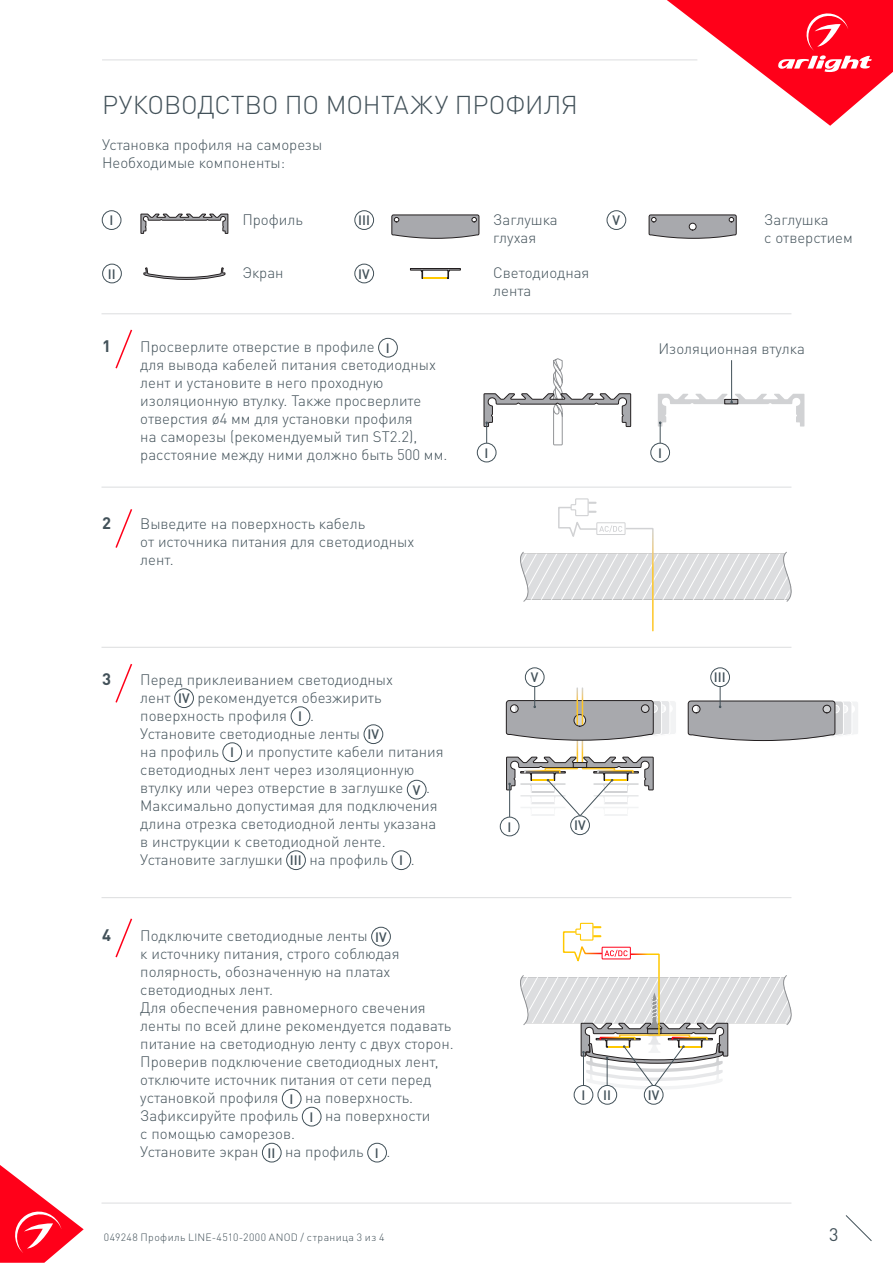
<style>
.page{position:relative;width:893px;height:1263px;background:#fff}
.page>*{position:absolute;margin:0;border:0;box-sizing:border-box;transform-origin:0 0}
.t1{font:300 25.5px "DIN Pro";letter-spacing:-.005em;color:#425159}
.t2{font:18px "DIN Pro";color:#425159}
.t3{font:700 16.5px "DIN Pro";color:#425159}
.t4{font:300 15px/18px "DIN Pro";color:#425159}
.t5{font:500 13.5px "DIN Pro";color:#425159}
.t6{font:300 10.5px "DIN Pro";letter-spacing:.04em;color:#425159}
</style>
<div class="page">
<svg style="left:0;top:1165px;width:84px;height:98px"></svg>
<svg style="left:845px;top:1215px;width:27px;height:26px"></svg>
<svg style="left:667px;top:0;width:226px;height:126px"></svg>
<hr style="left:102px;top:60px;width:595px;height:1px;background:#dcdddf">
<hr style="left:102px;top:313px;width:689px;height:1px;background:#dcdddf">
<hr style="left:102px;top:647px;width:689px;height:1px;background:#dcdddf">
<hr style="left:102px;top:897px;width:689px;height:1px;background:#dcdddf">
<hr style="left:102px;top:487px;width:689px;height:1px;background:#dcdddf">
<hr style="left:102px;top:1203px;width:689px;height:1px;background:#dcdddf">
<div style="left:174px;top:689px;width:20px;height:19px;border:1px solid #425159;border-radius:50%"></div>
<div style="left:291px;top:707px;width:19px;height:19px;border:1px solid #425159;border-radius:50%"></div>
<div style="left:364px;top:725px;width:19px;height:19px;border:1px solid #425159;border-radius:50%"></div>
<div style="left:223px;top:743px;width:19px;height:19px;border:1px solid #425159;border-radius:50%"></div>
<div style="left:407px;top:780px;width:19px;height:19px;border:1px solid #425159;border-radius:50%"></div>
<div style="left:286px;top:851px;width:20px;height:19px;border:1px solid #425159;border-radius:50%"></div>
<div style="left:392px;top:851px;width:19px;height:19px;border:1px solid #425159;border-radius:50%"></div>
<div style="left:378px;top:338px;width:20px;height:19px;border:1px solid #425159;border-radius:50%"></div>
<svg style="left:520px;top:498px;width:272px;height:134px"></svg>
<svg style="left:410px;top:268px;width:51px;height:11px"></svg>
<hr style="left:423px;top:277px;width:24px;height:2px;background:#ffc800">
<svg style="left:115px;top:329px;width:18px;height:40px"></svg>
<svg style="left:115px;top:664px;width:18px;height:39px"></svg>
<svg style="left:115px;top:509px;width:18px;height:39px"></svg>
<div style="left:570px;top:816px;width:20px;height:19px;border:1px solid #425159;border-radius:50%"></div>
<div style="left:102px;top:211px;width:19px;height:19px;border:1px solid #425159;border-radius:50%"></div>
<div style="left:102px;top:264px;width:20px;height:19px;border:1px solid #425159;border-radius:50%"></div>
<div style="left:355px;top:211px;width:19px;height:19px;border:1px solid #425159;border-radius:50%"></div>
<div style="left:607px;top:211px;width:19px;height:19px;border:1px solid #425159;border-radius:50%"></div>
<div style="left:355px;top:264px;width:19px;height:19px;border:1px solid #425159;border-radius:50%"></div>
<div style="left:500px;top:817px;width:19px;height:19px;border:1px solid #425159;border-radius:50%"></div>
<div style="left:371px;top:927px;width:20px;height:19px;border:1px solid #425159;border-radius:50%"></div>
<div style="left:282px;top:1089px;width:19px;height:19px;border:1px solid #425159;border-radius:50%"></div>
<div style="left:302px;top:1107px;width:19px;height:19px;border:1px solid #425159;border-radius:50%"></div>
<div style="left:262px;top:1143px;width:19px;height:19px;border:1px solid #425159;border-radius:50%"></div>
<div style="left:367px;top:1143px;width:20px;height:19px;border:1px solid #425159;border-radius:50%"></div>
<svg style="left:115px;top:918px;width:18px;height:40px"></svg>
<hr style="left:731px;top:360px;width:1px;height:41px;background:#425159">
<hr style="left:509px;top:785px;width:1px;height:32px;background:#425159">
<svg style="left:141px;top:214px;width:87px;height:20px"></svg>
<svg style="left:143px;top:267px;width:82px;height:13px"></svg>
<svg style="left:391px;top:215px;width:88px;height:24px;background:#a2a2a6"></svg>
<svg style="left:649px;top:215px;width:88px;height:24px;background:#a2a2a5"></svg>
<div style="left:477px;top:443px;width:19px;height:19px;border:1px solid #425159;border-radius:50%"></div>
<div style="left:651px;top:443px;width:19px;height:19px;border:1px solid #425159;border-radius:50%"></div>
<svg style="left:484px;top:358px;width:147px;height:88px"></svg>
<svg style="left:658px;top:394px;width:146px;height:49px"></svg>
<div style="left:525px;top:668px;width:19px;height:19px;border:1px solid #425159;border-radius:50%"></div>
<svg style="left:506px;top:687px;width:170px;height:129px"></svg>
<div style="left:711px;top:668px;width:19px;height:19px;border:1px solid #425159;border-radius:50%"></div>
<svg style="left:688px;top:687px;width:170px;height:54px"></svg>
<hr style="left:576px;top:688px;width:2px;height:36px;background:#fff">
<hr style="left:582px;top:688px;width:1px;height:36px;background:#fff">
<div style="left:573px;top:762px;width:14px;height:5px;background:#a8a9ad"></div>
<div style="left:573px;top:762px;width:14px;height:6px;border:1px solid #231f20"></div>
<div style="left:644px;top:1085px;width:19px;height:19px;border:1px solid #425159;border-radius:50%"></div>
<div style="left:598px;top:1085px;width:19px;height:19px;border:1px solid #425159;border-radius:50%"></div>
<div style="left:574px;top:1085px;width:19px;height:19px;border:1px solid #425159;border-radius:50%"></div>
<svg style="left:520px;top:922px;width:272px;height:168px"></svg>
<p class="t1" style="left:102px;top:87px;width:477px">РУКОВОДСТВО ПО МОНТАЖУ ПРОФИЛЯ</p>
<p class="t4" style="left:102px;top:134px;width:222px">Установка профиля на саморезы<br>Необходимые компоненты:</p>
<p class="t5" style="left:109px;top:211px;width:5px">I</p>
<p class="t5" style="left:108px;top:265px;width:9px">II</p>
<p class="t4" style="left:493px;top:210px;width:66px">Заглушка</p>
<p class="t4" style="left:493px;top:228px;width:45px">глухая</p>
<p class="t4" style="left:242px;top:210px;width:62px">Профиль</p>
<p class="t4" style="left:242px;top:263px;width:43px">Экран</p>
<p class="t4" style="left:493px;top:263px;width:98px">Cветодиодная лента</p>
<p class="t5" style="left:358px;top:211px;width:13px">III</p>
<p class="t5" style="left:612px;top:211px;width:9px">V</p>
<p class="t5" style="left:358px;top:265px;width:13px">IV</p>
<p class="t4" style="left:764px;top:209px;width:66px">Заглушка</p>
<p class="t4" style="left:764px;top:227px;width:90px">с отверстием</p>
<p class="t3" style="left:102px;top:335px;width:10px">1</p>
<p class="t4" style="left:140px;top:337px;width:236px">Просверлите отверстие в профиле</p>
<p class="t5" style="left:386px;top:339px;width:5px">I</p>
<p class="t4" style="left:140px;top:355px;width:309px">для вывода кабелей питания светодиодных лент и установите в него проходную изоляционную втулку. Также просверлите отверстия ø4 мм для установки профиля<br>на саморезы (рекомендуемый тип ST2.2), расстояние между ними должно быть 500 мм.</p>
<p class="t3" style="left:102px;top:512px;width:10px">2</p>
<p class="t4" style="left:140px;top:514px;width:275px">Выведите на поверхность кабель<br>от источника питания для светодиодных лент.</p>
<p class="t4" style="left:658px;top:339px;width:148px">Изоляционная втулка</p>
<p class="t5" style="left:484px;top:444px;width:5px">I</p>
<p class="t5" style="left:658px;top:444px;width:5px">I</p>
<p class="t3" style="left:102px;top:667px;width:10px">3</p>
<p class="t4" style="left:140px;top:670px;width:254px">Перед приклеиванием светодиодных лент</p>
<p class="t4" style="left:140px;top:688px;width:243px;text-indent:57px">рекомендуется обезжирить поверхность профиля</p>
<p class="t5" style="left:178px;top:689px;width:13px">IV</p>
<p class="t5" style="left:298px;top:707px;width:5px">I</p>
<p class="t4" style="left:140px;top:706px;width:221px;text-indent:170px">.<br>Установите светодиодные ленты</p>
<p class="t5" style="left:367px;top:725px;width:13px">IV</p>
<p class="t4" style="left:140px;top:742px;width:80px">на профиль</p>
<p class="t5" style="left:230px;top:743px;width:5px">I</p>
<p class="t4" style="left:140px;top:742px;width:305px;text-indent:105px">и пропустите кабели питания светодиодных лент через изоляционную втулку или через отверстие в заглушке</p>
<p class="t5" style="left:413px;top:781px;width:9px">V</p>
<p class="t4" style="left:140px;top:778px;width:299px;text-indent:286px">.<br>Максимально допустимая для подключения длина отрезка светодиодной ленты указана в инструкции к светодиодной ленте.<br>Установите заглушки</p>
<p class="t5" style="left:290px;top:851px;width:13px">III</p>
<p class="t4" style="left:309px;top:850px;width:80px">на профиль</p>
<p class="t5" style="left:399px;top:851px;width:5px">I</p>
<p class="t4" style="left:411px;top:850px;width:5px">.</p>
<p class="t3" style="left:102px;top:924px;width:10px">4</p>
<p class="t4" style="left:140px;top:926px;width:229px">Подключите светодиодные ленты</p>
<p class="t5" style="left:375px;top:928px;width:13px">IV</p>
<p class="t4" style="left:140px;top:944px;width:315px">к источнику питания, строго соблюдая полярность, обозначенную на платах светодиодных лент.<br>Для обеспечения равномерного свечения ленты по всей длине рекомендуется подавать питание на светодиодную ленту с двух сторон.<br>Проверив подключение светодиодных лент, отключите источник питания от сети перед установкой профиля</p>
<p class="t5" style="left:289px;top:1090px;width:5px">I</p>
<p class="t4" style="left:305px;top:1088px;width:110px">на поверхность.</p>
<p class="t4" style="left:140px;top:1106px;width:159px">Зафиксируйте профиль</p>
<p class="t5" style="left:309px;top:1108px;width:5px">I</p>
<p class="t4" style="left:325px;top:1106px;width:107px">на поверхности</p>
<p class="t4" style="left:140px;top:1124px;width:156px">с помощью саморезов.<br>Установите экран</p>
<p class="t5" style="left:268px;top:1144px;width:9px">II</p>
<p class="t4" style="left:285px;top:1142px;width:80px">на профиль</p>
<p class="t5" style="left:375px;top:1144px;width:5px">I</p>
<p class="t4" style="left:387px;top:1142px;width:5px">.</p>
<p class="t5" style="left:531px;top:668px;width:9px">V</p>
<p class="t5" style="left:714px;top:668px;width:13px">III</p>
<p class="t5" style="left:507px;top:818px;width:5px">I</p>
<p class="t5" style="left:574px;top:816px;width:13px">IV</p>
<p class="t5" style="left:581px;top:1086px;width:5px">I</p>
<p class="t5" style="left:603px;top:1086px;width:9px">II</p>
<p class="t5" style="left:648px;top:1086px;width:13px">IV</p>
<p class="t6" style="left:104px;top:1230px;width:282px">049248 Профиль LINE-4510-2000 ANOD / страница 3 из 4</p>
<p class="t2" style="left:829px;top:1222px;width:11px">3</p>
</div>
